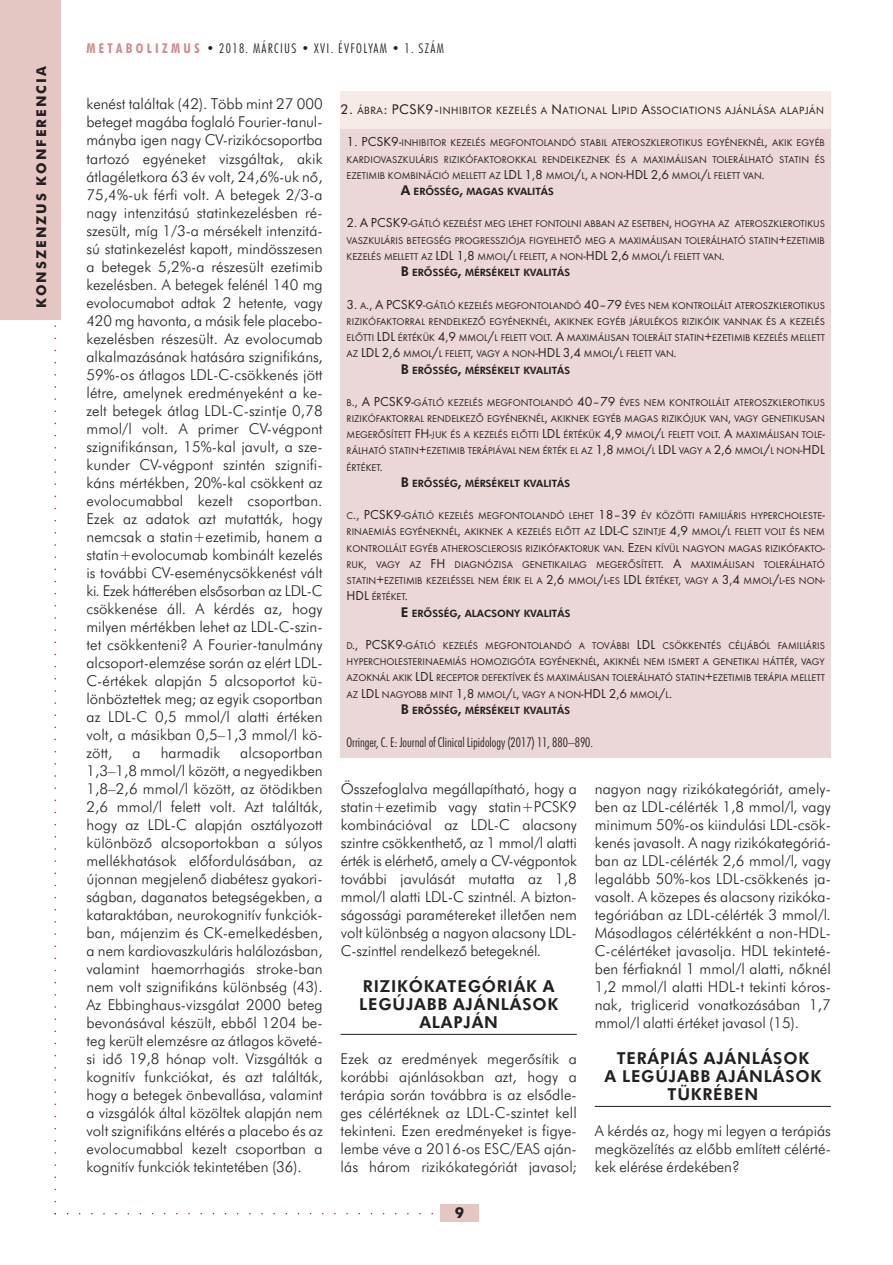
<style>
.page{position:relative;width:893px;height:1265px;background:#fff}
.page>*{position:absolute;margin:0;border:0;box-sizing:border-box;transform-origin:0 0}
.t1{font:16.5px/18px "Futura Hv PFL";letter-spacing:.05em;color:#231f20;text-align:center}
.t2{font:15px/18px "Futura Lt PFL";color:#231f20;text-align:justify}
.t3{font:700 15px "Futura Md PFL";color:#231f20}
.t4{font:13.5px "Futura Lt Cn PFL";color:#231f20}
.t5{font:13.5px "Futura Lt Cn PFL";letter-spacing:.1em;color:#231f20}
.t6{font:700 13.5px "Futura Md PFL";letter-spacing:.15em;color:#231f20}
.t7{font:10.2px/16.2px "Futura PFL";color:#231f20;text-align:justify}
.t8{font:10.2px "Futura Hv PFL";color:#231f20}
.t9{font:10.2px "Futura Bk PFL";letter-spacing:.055em;color:#231f20}
.s1{font-family:"Futura Cn PFL";font-weight:700;color:#cd8c8a}
.s2{font-size:13.5px}
</style>
<div class="page">
<div style="left:0;top:0;width:61px;height:320px;background:#e4c6c2"></div>
<div style="left:440px;top:1203px;width:38px;height:17px;background:#e4c6c2"></div>
<hr style="left:340px;top:1033px;width:236px;height:1px;background:#231f20">
<hr style="left:594px;top:1105px;width:237px;height:1px;background:#231f20">
<div style="left:340px;top:129px;width:491px;height:628px;background:#ecd7d8"></div>
<div style="left:340px;top:91px;width:491px;height:38px;background:#f7ebe8"></div>
<p class="t6" style="left:36px;top:308px;width:243px;rotate:-90deg">KONSZENZUS KONFERENCIA</p>
<p class="t5" style="left:86px;top:43px;width:359px"><span class="s1">ME TA BO LIZ MUS</span> • 2018. MÁRCIUS • XVI. ÉVFOLYAM • 1. SZÁM</p>
<p class="t2" style="left:86px;top:96px;width:238px">kenést találtak (42). Több mint 27 000 beteget magába foglaló Fourier-tanul&shy;mányba igen nagy CV-rizikócsoportba tartozó egyéneket vizsgáltak, akik átlagéletkora 63 év volt, 24,6%-uk nő, 75,4%-uk férfi volt. A betegek 2/3-a nagy intenzitású statinkezelésben ré - szesült, míg 1/3-a mérsékelt intenzitá&shy;sú statinkezelést kapott, mindösszesen a betegek 5,2%-a részesült ezetimib kezelésben. A betegek felénél 140 mg evolocumabot adtak 2 hetente, vagy 420 mg havonta, a másik fele placebo&shy;kezelésben részesült. Az evolocumab alkalmazásának hatására szignifikáns, 59%-os átlagos LDL-C-csökkenés jött létre, amelynek eredményeként a ke - zelt betegek átlag LDL-C-szintje 0,78 mmol/l volt. A primer CV-végpont szig nifikánsan, 15%-kal javult, a sze&shy;kunder CV-végpont szintén szignifi&shy;káns mértékben, 20%-kal csökkent az evolocumabbal kezelt csoportban.<br>Ezek az adatok azt mutatták, hogy nemcsak a statin+ezetimib, hanem a statin+evolocumab kombinált kezelés is további CV-eseménycsökkenést vált ki. Ezek hátterében elsősorban az LDL-C csökkenése áll. A kérdés az, hogy milyen mértékben lehet az LDL-C-szin&shy;tet csökkenteni? A Fourier-tanulmány alcsoport-elemzése során az elért LDL-C-értékek alapján 5 alcsoportot kü - lön böztettek meg; az egyik csoportban az LDL-C 0,5 mmol/l alatti értéken volt, a másikban 0,5–1,3 mmol/l kö - zött,</p>
<p class="t2" style="left:86px;top:744px;width:238px;text-indent:154px">alcsoportban 1,3–1,8 mmol/l között, a negyedikben 1,8–2,6 mmol/l között, az ötödikben 2,6 mmol/l felett volt. Azt találták, hogy az LDL-C alapján osztályozott különböző alcsoportokban a súlyos mellékhatások előfordulásában, az újonnan megjelenő diabétesz gyakori&shy;ságban, daganatos betegségekben, a kataraktában, neurokognitív funkciók&shy;ban, májenzim és CK-emelkedésben, a nem kardiovaszkuláris halálozásban, valamint haemorrhagiás stroke-ban nem volt szignifikáns különbség (43).<br>Az Ebbinghaus-vizsgálat 2000 beteg bevonásával készült, ebből 1204 be - teg került elemzésre az átlagos követé&shy;si idő 19,8 hónap volt. Vizsgálták a kognitív funkciókat, és azt találták, hogy a betegek önbevallása, valamint a vizsgálók által közöltek alapján nem volt szignifikáns eltérés a placebo és az evolocumabbal kezelt csoportban a kognitív funkciók tekintetében (36).</p>
<p class="t2" style="left:133px;top:744px;width:10px">a</p>
<p class="t2" style="left:161px;top:744px;width:61px">harmadik</p>
<p class="t9" style="left:340px;top:106px;width:484px"><span class="s2">2.</span> ÁBRA<span class="s2">: PCSK9-</span>INHIBITOR KEZELÉS A <span class="s2">N</span>ATIONAL <span class="s2">L</span>IPID <span class="s2">A</span>SSOCIATIONS AJÁNLÁSA ALAPJÁN</p>
<p class="t7" style="left:346px;top:135px;width:480px"><span class="s2">1. PCSK9-</span>INHIBITOR KEZELÉS MEGFONTOLANDÓ STABIL ATEROSZKLEROTIKUS EGYÉNEKNÉL<span class="s2">,</span> AKIK EGYÉB KARDIOVASZKULÁRIS RIZIKÓFAKTOROKKAL RENDELKEZNEK ÉS A MAXIMÁLISAN TOLERÁLHATÓ STATIN ÉS EZETIMIB KOMBINÁCIÓ MELLETT AZ <span class="s2">LDL 1,8</span> MMOL<span class="s2">/</span>L<span class="s2">,</span> A NON<span class="s2">-HDL 2,6</span> MMOL<span class="s2">/</span>L FELETT VAN<span class="s2">.</span></p>
<p class="t8" style="left:400px;top:188px;width:155px"><span class="s2">A</span> ERŐSSÉG<span class="s2">,</span> MAGAS KVALITÁS</p>
<p class="t7" style="left:346px;top:216px;width:480px"><span class="s2">2. A PCSK9-</span>GÁTLÓ KEZELÉST MEG LEHET FONTOLNI ABBAN AZ ESETBEN<span class="s2">,</span> HOGYHA AZ ATEROSZKLEROTIKUS VASZKULÁRIS BETEGSÉG PROGRESSZIÓJA FIGYELHETŐ MEG A MAXIMÁLISAN TOLERÁLHATÓ STATIN<span class="s2">+</span>EZETIMIB KEZELÉS MELLETT AZ <span class="s2">LDL 1,8</span> MMOL<span class="s2">/</span>L FELETT<span class="s2">,</span> A NON<span class="s2">-HDL 2,6</span> MMOL<span class="s2">/</span>L FELETT VAN<span class="s2">.</span></p>
<p class="t8" style="left:400px;top:269px;width:171px"><span class="s2">B</span> ERŐSSÉG<span class="s2">,</span> MÉRSÉKELT KVALITÁS</p>
<p class="t7" style="left:346px;top:297px;width:480px"><span class="s2">3.</span> A<span class="s2">., A PCSK9-</span>GÁTLÓ KEZELÉS MEGFONTOLANDÓ <span class="s2">40–79</span> ÉVES NEM KONTROLLÁLT ATEROSZKLEROTIKUS RIZIKÓFAKTORRAL RENDELKEZŐ EGYÉNEKNÉL<span class="s2">,</span> AKIKNEK EGYÉB JÁRULÉKOS RIZIKÓIK VANNAK ÉS A KEZELÉS ELŐTTI <span class="s2">LDL</span> ÉRTÉKÜK <span class="s2">4,9</span> MMOL<span class="s2">/</span>L FELETT VOLT<span class="s2">. A</span> MAXIMÁLISAN TOLERÁLT STATIN<span class="s2">+</span>EZETIMIB KEZELÉS MELLETT AZ <span class="s2">LDL 2,6</span> MMOL<span class="s2">/</span>L FELETT<span class="s2">,</span> VAGY A NON<span class="s2">-HDL 3,4</span> MMOL<span class="s2">/</span>L FELETT VAN<span class="s2">.</span></p>
<p class="t8" style="left:400px;top:366px;width:171px"><span class="s2">B</span> ERŐSSÉG<span class="s2">,</span> MÉRSÉKELT KVALITÁS</p>
<p class="t7" style="left:346px;top:394px;width:480px">B<span class="s2">., A PCSK9-</span>GÁTLÓ KEZELÉS MEGFONTOLANDÓ <span class="s2">40–79</span> ÉVES NEM KONTROLLÁLT ATEROSZKLEROTIKUS RIZIKÓFAKTORRAL RENDELKEZŐ EGYÉNEKNÉL<span class="s2">,</span> AKIKNEK EGYÉB MAGAS RIZIKÓJUK VAN<span class="s2">,</span> VAGY GENETIKUSAN MEGERŐSÍTETT <span class="s2">FH-</span>JUK ÉS A KEZELÉS ELŐTTI <span class="s2">LDL</span> ÉRTÉKÜK <span class="s2">4,9</span> MMOL<span class="s2">/</span>L FELETT VOLT<span class="s2">. A</span> MAXIMÁLISAN TOLE<span class="s2">-</span>RÁLHATÓ STATIN<span class="s2">+</span>EZETIMIB TERÁPIÁVAL NEM ÉRTÉK EL AZ <span class="s2">1,8</span> MMOL<span class="s2">/</span>L <span class="s2">LDL</span> VAGY A <span class="s2">2,6</span> MMOL<span class="s2">/</span>L NON<span class="s2">-HDL </span>ÉRTÉKET<span class="s2">.</span></p>
<p class="t8" style="left:400px;top:479px;width:171px"><span class="s2">B</span> ERŐSSÉG<span class="s2">,</span> MÉRSÉKELT KVALITÁS</p>
<p class="t7" style="left:346px;top:507px;width:480px">C<span class="s2">., PCSK9-</span>GÁTLÓ KEZELÉS MEGFONTOLANDÓ LEHET <span class="s2">18–39</span> ÉV KÖZÖTTI FAMILIÁRIS HYPERCHOLESTE <span class="s2">- </span>RINAEMIÁS EGYÉNEKNÉL<span class="s2">,</span> AKIKNEK A KEZELÉS ELŐTT AZ <span class="s2">LDL-C</span> SZINTJE <span class="s2">4,9</span> MMOL<span class="s2">/</span>L FELETT VOLT ÉS NEM KONTROLLÁLT EGYÉB ATHEROSCLEROSIS RIZIKÓFAKTORUK VAN<span class="s2">. E</span>ZEN KÍVÜL NAGYON MAGAS RIZIKÓFAKTO<span class="s2">-</span>RUK<span class="s2">,</span> VAGY AZ <span class="s2">FH</span> DIAGNÓZISA GENETIKAILAG MEGERŐSÍTETT<span class="s2">. A</span> MAXIMÁLISAN TOLERÁLHATÓ STATIN<span class="s2">+</span>EZETIMIB KEZELÉSSEL NEM ÉRIK EL A <span class="s2">2,6</span> MMOL<span class="s2">/</span>L<span class="s2">-</span>ES <span class="s2">LDL</span> ÉRTÉKET<span class="s2">,</span> VAGY A <span class="s2">3,4</span> MMOL<span class="s2">/</span>L<span class="s2">-</span>ES NON<span class="s2">-HDL</span> ÉRTÉKET<span class="s2">.</span></p>
<p class="t8" style="left:400px;top:609px;width:171px"><span class="s2">E</span> ERŐSSÉG<span class="s2">,</span> ALACSONY KVALITÁS</p>
<p class="t7" style="left:346px;top:637px;width:480px">D<span class="s2">., PCSK9-</span>GÁTLÓ KEZELÉS MEGFONTOLANDÓ A TOVÁBBI <span class="s2">LDL</span> CSÖKKENTÉS CÉLJÁBÓL FAMILIÁRIS HYPERCHOLESTERINAEMIÁS HOMOZIGÓTA EGYÉNEKNÉL<span class="s2">,</span> AKIKNÉL NEM ISMERT A GENETIKAI HÁTTÉR<span class="s2">,</span> VAGY AZOKNÁL AKIK <span class="s2">LDL</span> RECEPTOR DEFEKTÍVEK ÉS MAXIMÁLISAN TOLERÁLHATÓ STATIN<span class="s2">+</span>EZETIMIB TERÁPIA MELLETT AZ <span class="s2">LDL</span> NAGYOBB MINT <span class="s2">1,8</span> MMOL<span class="s2">/</span>L<span class="s2">,</span> VAGY A NON<span class="s2">-HDL 2,6</span> MMOL<span class="s2">/</span>L<span class="s2">.</span></p>
<p class="t8" style="left:400px;top:706px;width:171px"><span class="s2">B</span> ERŐSSÉG<span class="s2">,</span> MÉRSÉKELT KVALITÁS</p>
<p class="t4" style="left:346px;top:736px;width:248px">Orringer, C. E: Journal of Clinical Lipidology (2017) 11, 880–890.</p>
<p class="t2" style="left:341px;top:780px;width:238px">Összefoglalva megállapítható, hogy a statin+ezetimib vagy statin+PCSK9 kombinációval az LDL-C alacsony szintre csökkenthető, az 1 mmol/l alatti érték is elérhető, amely a CV-végpontok további javulását mutatta az 1,8 mmol/l alatti LDL-C szintnél. A bizton&shy;ságossági paramétereket illetően nem volt különbség a nagyon alacsony LDL-C-szinttel rendelkező betegeknél.</p>
<p class="t1" style="left:359px;top:978px;width:201px">RIZIKÓKATEGÓRIÁK A<br>LEGÚJABB AJÁNLÁSOK<br>ALAPJÁN</p>
<p class="t2" style="left:340px;top:1050px;width:238px">Ezek az eredmények megerősítik a korábbi ajánlásokban azt, hogy a terápia során továbbra is az elsődle&shy;ges célértéknek az LDL-C-szintet kell tekinteni. Ezen eredményeket is figye&shy;lembe véve a 2016-os ESC/EAS aján&shy;lás három rizikókategóriát javasol;</p>
<p class="t3" style="left:455px;top:1206px;width:11px">9</p>
<p class="t2" style="left:594px;top:780px;width:238px">nagyon nagy rizikókategóriát, amely&shy;ben az LDL-célérték 1,8 mmol/l, vagy minimum 50%-os kiindulási LDL-csök&shy;kenés javasolt. A nagy rizikókategóriá&shy;ban az LDL-célérték 2,6 mmol/l, vagy legalább 50%-kos LDL-csökkenés ja - vasolt. A közepes és alacsony rizikóka&shy;tegóriában az LDL-célérték 3 mmol/l.<br>Másodlagos célértékként a non-HDL-C-célértéket javasolja. HDL tekinteté&shy;ben férfiaknál 1 mmol/l alatti, nőknél 1,2 mmol/l alatti HDL-t tekinti kóros&shy;nak, triglicerid vonatkozásában 1,7 mmol/l alatti értéket javasol (15).</p>
<p class="t1" style="left:604px;top:1050px;width:218px">TERÁPIÁS AJÁNLÁSOK<br>A LEGÚJABB AJÁNLÁSOK<br>TÜKRÉBEN</p>
<p class="t2" style="left:594px;top:1122px;width:238px">A kérdés az, hogy mi legyen a terápiás megközelítés az előbb említett célérté&shy;kek elérése érdekében?</p>
</div>
